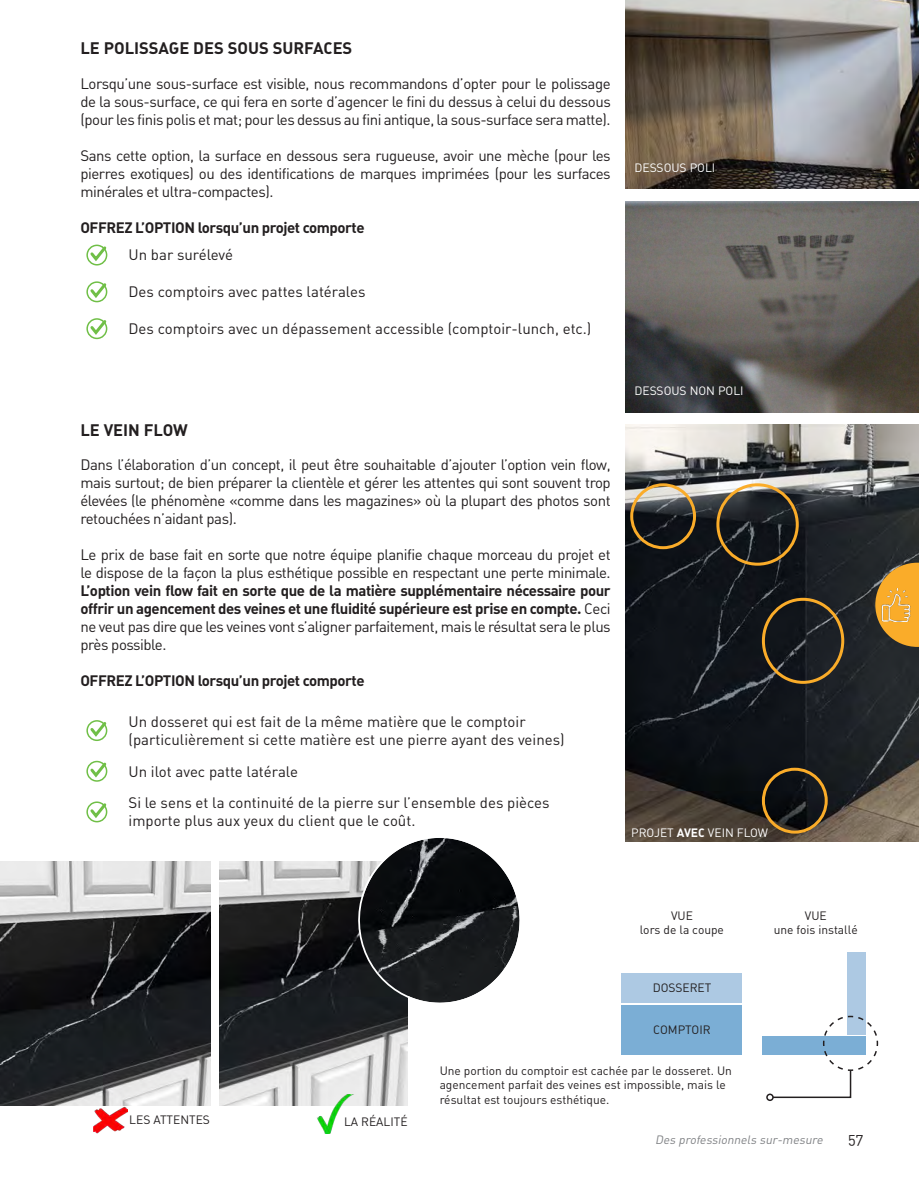
<style>
.page{position:relative;width:919px;height:1193px;background:#fff}
.page>*{position:absolute;margin:0;border:0;box-sizing:border-box;transform-origin:0 0}
.t1{font:16.5px "DIN Bold Alternate";color:#231f20}
.t2{font:15px/18px "DIN Regular Alternate";letter-spacing:-.01em;color:#231f20;text-align:justify}
.t3{font:15px "DIN Bold Alternate";letter-spacing:-.03em;color:#231f20}
.t4{font:12px/14.4px "DIN Regular Alternate";color:#231f20}
.t5{font:12px "DIN Regular Alternate";color:#fff}
.t6{font:italic 12px "DIN Regular Alternate";color:#808285}
.s1{font-family:"DIN Bold Alternate"}
</style>
<div class="page">
<div style="left:86px;top:245px;width:21px;height:21px;border:2px solid #70bf47;border-radius:50%"></div>
<svg style="left:88px;top:244px;width:20px;height:20px"></svg>
<div style="left:86px;top:281px;width:21px;height:21px;border:2px solid #70bf47;border-radius:50%"></div>
<svg style="left:88px;top:281px;width:20px;height:20px"></svg>
<div style="left:86px;top:318px;width:21px;height:21px;border:2px solid #70bf47;border-radius:50%"></div>
<svg style="left:88px;top:318px;width:20px;height:19px"></svg>
<img style="left:626px;top:0;width:293px;height:189px">
<img style="left:626px;top:201px;width:293px;height:212px">
<div style="left:86px;top:720px;width:21px;height:21px;border:2px solid #70bf47;border-radius:50%"></div>
<svg style="left:88px;top:720px;width:20px;height:19px"></svg>
<div style="left:86px;top:761px;width:21px;height:21px;border:2px solid #70bf47;border-radius:50%"></div>
<svg style="left:88px;top:760px;width:20px;height:20px"></svg>
<div style="left:86px;top:801px;width:21px;height:21px;border:2px solid #70bf47;border-radius:50%"></div>
<svg style="left:88px;top:801px;width:20px;height:20px"></svg>
<img style="left:626px;top:424px;width:293px;height:417px">
<img style="left:0;top:862px;width:210px;height:243px">
<img style="left:220px;top:862px;width:188px;height:243px">
<svg style="left:358px;top:838px;width:162px;height:166px;background:#3f4143"></svg>
<div style="left:762px;top:598px;width:82px;height:86px;border:3px solid #faac29;border-radius:50%"></div>
<div style="left:762px;top:768px;width:66px;height:66px;border:3px solid #faac29;border-radius:50%"></div>
<div style="left:630px;top:483px;width:66px;height:66px;border:3px solid #faac29;border-radius:50%"></div>
<div style="left:716px;top:483px;width:83px;height:83px;border:3px solid #faac29;border-radius:50%"></div>
<div style="left:622px;top:973px;width:120px;height:30px;background:#adc9e3"></div>
<div style="left:847px;top:953px;width:18px;height:82px;background:#adc9e3"></div>
<div style="left:622px;top:1005px;width:120px;height:49px;background:#7baed5"></div>
<div style="left:762px;top:1036px;width:103px;height:18px;background:#7baed5"></div>
<svg style="left:771px;top:1015px;width:108px;height:84px"></svg>
<div style="left:766px;top:1093px;width:8px;height:8px;border:2px solid #231f20;border-radius:50%"></div>
<img style="left:93px;top:1103px;width:34px;height:31px">
<img style="left:315px;top:1094px;width:41px;height:39px">
<svg style="left:875px;top:563px;width:44px;height:84px;background:#bc872d"></svg>
<img style="left:880px;top:588px;width:33px;height:33px">
<p class="t1" style="left:80px;top:38px;width:273px">LE POLISSAGE DES SOUS SURFACES</p>
<p class="t2" style="left:80px;top:74px;width:532px">Lorsqu’une sous-surface est visible, nous recommandons d’opter pour le polissage de la sous-surface, ce qui fera en sorte d’agencer le fini du dessus à celui du dessous (pour les finis polis et mat; pour les dessus au fini antique, la sous-surface sera matte).</p>
<p class="t2" style="left:80px;top:146px;width:532px">Sans cette option, la surface en dessous sera rugueuse, avoir une mèche (pour les pierres exotiques) ou des identifications de marques imprimées (pour les surfaces minérales et ultra-compactes).</p>
<p class="t3" style="left:80px;top:217px;width:286px">OFFREZ L’OPTION lorsqu’un projet comporte</p>
<p class="t2" style="left:129px;top:246px;width:106px">Un bar surélevé</p>
<p class="t2" style="left:129px;top:283px;width:238px">Des comptoirs avec pattes latérales</p>
<p class="t2" style="left:129px;top:319px;width:464px">Des comptoirs avec un dépassement accessible (comptoir-lunch, etc.)</p>
<p class="t1" style="left:80px;top:419px;width:109px">LE VEIN FLOW</p>
<p class="t2" style="left:80px;top:456px;width:532px">Dans l’élaboration d’un concept, il peut être souhaitable d’ajouter l’option vein flow, mais surtout; de bien préparer la clientèle et gérer les attentes qui sont souvent trop élevées (le phénomène «comme dans les magazines» où la plupart des photos sont retouchées n’aidant pas).</p>
<p class="t2" style="left:80px;top:546px;width:532px">Le prix de base fait en sorte que notre équipe planifie chaque morceau du projet et le dispose de la façon la plus esthétique possible en respectant une perte minimale.<br><span class="s1">L’option vein flow fait en sorte que de la matière supplémentaire nécessaire pour offrir un agencement des veines et une fluidité supérieure est prise en compte.</span> Ceci ne veut pas dire que les veines vont s’aligner parfaitement, mais le résultat sera le plus près possible.</p>
<p class="t3" style="left:80px;top:671px;width:286px">OFFREZ L’OPTION lorsqu’un projet comporte</p>
<p class="t2" style="left:129px;top:712px;width:438px">Un dosseret qui est fait de la même matière que le comptoir (particulièrement si cette matière est une pierre ayant des veines)</p>
<p class="t2" style="left:129px;top:762px;width:171px">Un ilot avec patte latérale</p>
<p class="t2" style="left:129px;top:794px;width:423px">Si le sens et la continuité de la pierre sur l’ensemble des pièces importe plus aux yeux du client que le coût.</p>
<p class="t5" style="left:634px;top:160px;width:82px">DESSOUS POLI</p>
<p class="t5" style="left:634px;top:383px;width:111px">DESSOUS NON POLI</p>
<p class="t5" style="left:631px;top:825px;width:138px">PROJET <span class="s1">AVEC</span> VEIN FLOW</p>
<p class="t4" style="left:671px;top:908px;width:23px">VUE</p>
<p class="t4" style="left:640px;top:922px;width:86px">lors de la coupe</p>
<p class="t4" style="left:653px;top:980px;width:60px">DOSSERET</p>
<p class="t4" style="left:653px;top:1022px;width:59px">COMPTOIR</p>
<p class="t4" style="left:805px;top:908px;width:23px">VUE</p>
<p class="t4" style="left:774px;top:922px;width:86px">une fois installé</p>
<p class="t4" style="left:129px;top:1112px;width:82px">LES ATTENTES</p>
<p class="t4" style="left:344px;top:1115px;width:65px">LA RÉALITÉ</p>
<p class="t4" style="left:440px;top:1063px;width:294px">Une portion du comptoir est cachée par le dosseret. Un agencement parfait des veines est impossible, mais le résultat est toujours esthétique.</p>
<p class="t6" style="left:655px;top:1132px;width:172px">Des professionnels sur-mesure</p>
<p class="t2" style="left:848px;top:1129px;width:17px">57</p>
</div>
